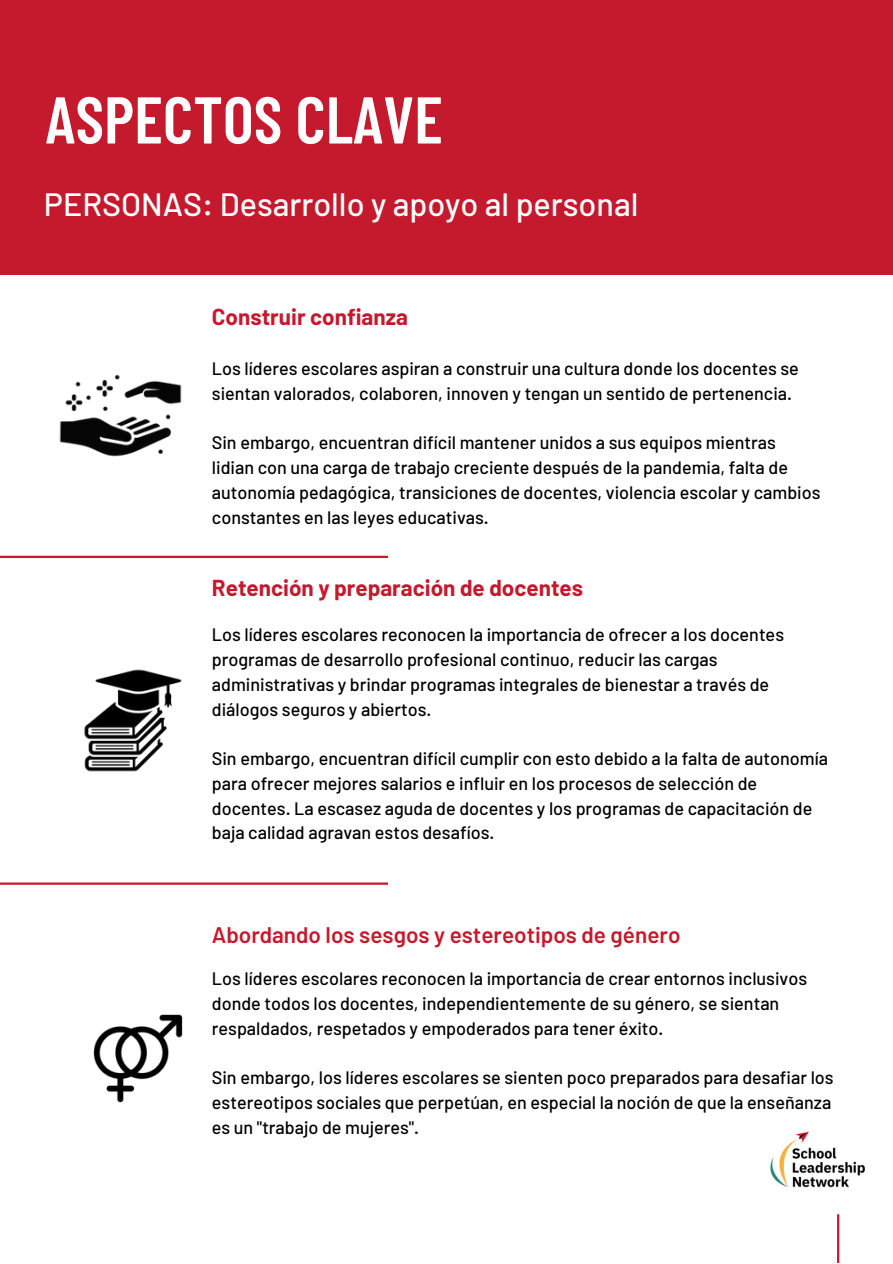
<style>
.page{position:relative;width:893px;height:1264px;background:#fff}
.page>*{position:absolute;margin:0;border:0;box-sizing:border-box;transform-origin:0 0}
.t1{font:600 66px "Barlow Condensed";color:#fff}
.t2{font:500 32.25px "Barlow";color:#fff}
.t3{font:700 22.5px "Barlow";color:#c5192d}
.t4{font:600 22.5px "Barlow";color:#c5192d}
.t5{font:500 18px/24.8px "Barlow";color:#000}
</style>
<div class="page">
<hr style="left:0;top:555px;width:388px;height:3px;background:#c5192d">
<hr style="left:0;top:882px;width:388px;height:2px;background:#c5192d">
<div style="left:0;top:0;width:892px;height:274px;background:#c5192d"></div>
<hr style="left:837px;top:1214px;width:2px;height:48px;background:#c5192d">
<img style="left:770px;top:1131px;width:95px;height:57px">
<img style="left:59px;top:374px;width:123px;height:83px">
<img style="left:84px;top:669px;width:98px;height:103px">
<img style="left:93px;top:1014px;width:90px;height:89px">
<p class="t1" style="left:45px;top:77px;width:399px">ASPECTOS CLAVE</p>
<p class="t2" style="left:44px;top:183px;width:596px">PERSONAS: Desarrollo y apoyo al personal</p>
<p class="t3" style="left:212px;top:302px;width:197px">Construir confianza</p>
<p class="t5" style="left:212px;top:355px;width:588px">Los líderes escolares aspiran a construir una cultura donde los docentes se sientan valorados, colaboren, innoven y tengan un sentido de pertenencia.</p>
<p class="t5" style="left:212px;top:430px;width:610px">Sin embargo, encuentran difícil mantener unidos a sus equipos mientras lidian con una carga de trabajo creciente después de la pandemia, falta de autonomía pedagógica, transiciones de docentes, violencia escolar y cambios constantes en las leyes educativas.</p>
<p class="t3" style="left:212px;top:573px;width:373px">Retención y preparación de docentes</p>
<p class="t5" style="left:212px;top:622px;width:573px">Los líderes escolares reconocen la importancia de ofrecer a los docentes programas de desarrollo profesional continuo, reducir las cargas administrativas y brindar programas integrales de bienestar a través de diálogos seguros y abiertos.</p>
<p class="t5" style="left:212px;top:745px;width:617px">Sin embargo, encuentran difícil cumplir con esto debido a la falta de autonomía para ofrecer mejores salarios e influir en los procesos de selección de docentes. La escasez aguda de docentes y los programas de capacitación de baja calidad agravan estos desafíos.</p>
<p class="t4" style="left:212px;top:920px;width:470px">Abordando los sesgos y estereotipos de género</p>
<p class="t5" style="left:212px;top:965px;width:596px">Los líderes escolares reconocen la importancia de crear entornos inclusivos donde todos los docentes, independientemente de su género, se sientan respaldados, respetados y empoderados para tener éxito.</p>
<p class="t5" style="left:212px;top:1064px;width:623px">Sin embargo, los líderes escolares se sienten poco preparados para desafiar los estereotipos sociales que perpetúan, en especial la noción de que la enseñanza es un "trabajo de mujeres".</p>
</div>
